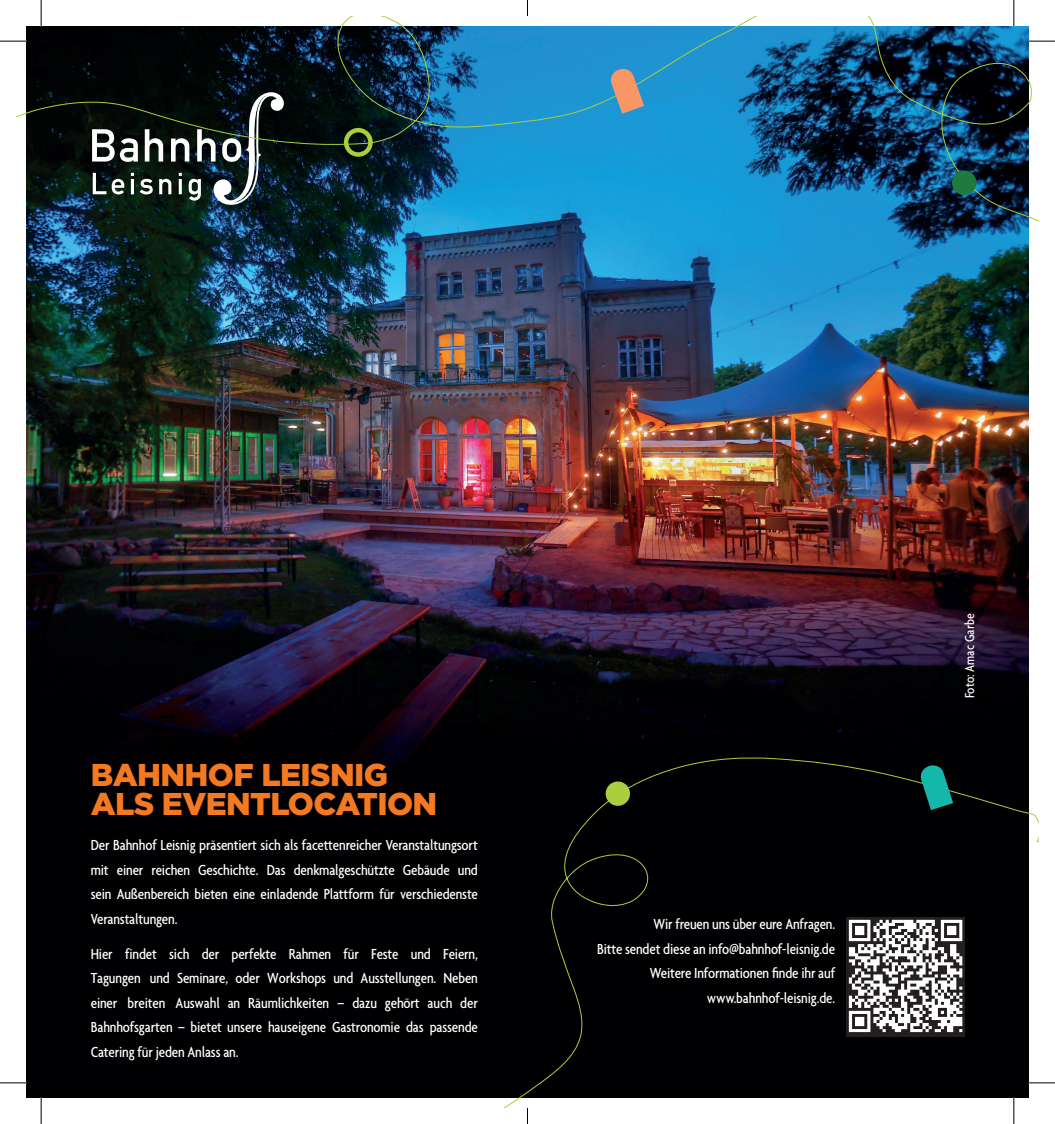
<style>
.page{position:relative;width:1055px;height:1124px;background:#fff}
.page>*{position:absolute;margin:0;border:0;box-sizing:border-box;transform-origin:0 0}
.t1{font:900 31.5px/29.8px "Gotham";letter-spacing:-.02em;color:#f47921}
.t2{font:500 condensed 15.75px/24.5px "Agenda";letter-spacing:-.01em;color:#fff;text-align:justify}
.t3{font:500 condensed 14px "Agenda";color:#fff}
</style>
<div class="page">
<img style="left:16px;top:16px;width:1022px;height:1092px">
<svg style="left:344px;top:128px;width:29px;height:29px"></svg>
<svg style="left:609px;top:67px;width:35px;height:47px;background:#9b9692"></svg>
<svg style="left:919px;top:764px;width:34px;height:46px;background:#0c6f67"></svg>
<div style="left:605px;top:782px;width:25px;height:24px;background:#a9cf3e;border-radius:50%"></div>
<div style="left:952px;top:171px;width:24px;height:24px;background:#1f7a3f;border-radius:50%"></div>
<hr style="left:0;top:40px;width:26px;height:2px;background:#fff">
<hr style="left:1028px;top:40px;width:27px;height:2px;background:#fff">
<hr style="left:0;top:1082px;width:26px;height:2px;background:#fff">
<hr style="left:1028px;top:1082px;width:27px;height:2px;background:#fff">
<hr style="left:40px;top:0;width:2px;height:26px;background:#fff">
<hr style="left:40px;top:1098px;width:2px;height:26px;background:#fff">
<hr style="left:1012px;top:0;width:3px;height:26px;background:#fff">
<hr style="left:1012px;top:1098px;width:3px;height:26px;background:#fff">
<svg style="left:0;top:41px;width:26px;height:1px"></svg>
<svg style="left:1028px;top:41px;width:27px;height:1px"></svg>
<svg style="left:0;top:1083px;width:26px;height:1px"></svg>
<svg style="left:1028px;top:1083px;width:27px;height:1px"></svg>
<svg style="left:41px;top:0;width:1px;height:26px"></svg>
<svg style="left:41px;top:1098px;width:1px;height:26px"></svg>
<svg style="left:1013px;top:0;width:1px;height:26px"></svg>
<svg style="left:1013px;top:1098px;width:1px;height:26px"></svg>
<svg style="left:527px;top:0;width:1px;height:16px"></svg>
<svg style="left:527px;top:1108px;width:1px;height:16px"></svg>
<h1 class="t1" style="left:91px;top:759px;width:348px">BAHNHOF LEISNIG<br>ALS EVENTLOCATION</h1>
<p class="t2" style="left:91px;top:833px;width:388px">Der Bahnhof Leisnig präsentiert sich als facettenreicher Veranstaltungsort mit einer reichen Geschichte. Das denkmalgeschützte Gebäude und sein Außenbereich bieten eine einladende Plattform für verschiedenste Veranstaltungen.</p>
<p class="t2" style="left:91px;top:941px;width:388px">Hier findet sich der perfekte Rahmen für Feste und Feiern, Tagungen und Seminare, oder Workshops und Ausstellungen. Neben einer breiten Auswahl an Räumlichkeiten – dazu gehört auch der Bahnhofsgarten – bietet unsere hauseigene Gastronomie das passende Catering für jeden Anlass an.</p>
<p class="t2" style="left:597px;top:912px;width:240px;text-align:right">Wir freuen uns über eure Anfragen.<br>Bitte sendet diese an info@bahnhof-leisnig.de Weitere Informationen finde ihr auf www.bahnhof-leisnig.de.</p>
<p class="t3" style="left:961px;top:698px;width:86px;rotate:-90deg">Foto: Amac Garbe</p>
</div>
